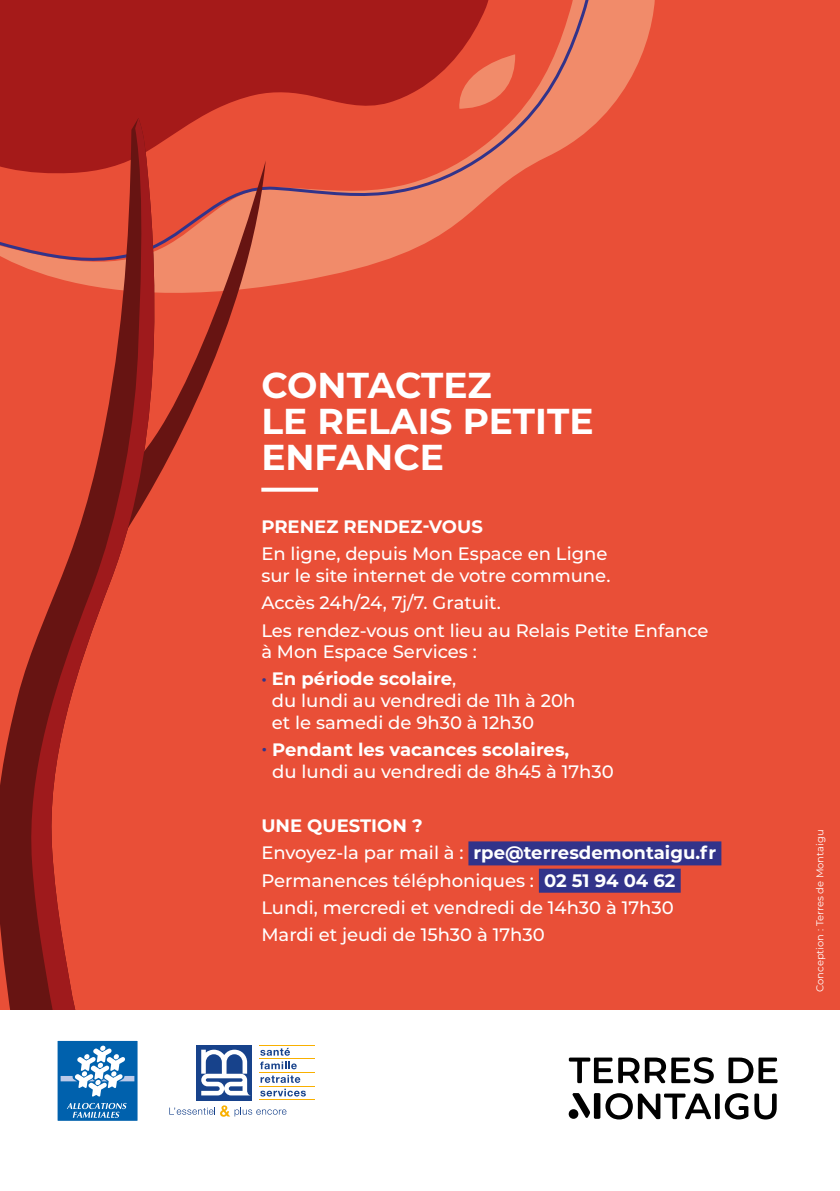
<style>
.page{position:relative;width:840px;height:1191px;background:#fff}
.page>*{position:absolute;margin:0;border:0;box-sizing:border-box;transform-origin:0 0}
.t1{font:700 36px/36px "Montserrat";color:#fff}
.t2{font:500 18px/27.2px "Montserrat";color:#fff}
.t3{font:700 18px "Montserrat";color:#fff}
.t4{font:10px "Montserrat";color:#fff}
.s1{font-weight:700;color:#32338a}
.s2{font-weight:700}
</style>
<div class="page">
<div style="left:0;top:0;width:839px;height:1010px;background:#e94f37"></div>
<svg style="left:265px;top:0;width:390px;height:287px"></svg>
<svg style="left:265px;top:0;width:330px;height:276px"></svg>
<svg style="left:0;top:0;width:494px;height:174px;fill:#a51a19"></svg>
<svg style="left:0;top:118px;width:26px;height:892px"></svg>
<svg style="left:154px;top:160px;width:111px;height:328px"></svg>
<svg style="left:26px;top:118px;width:128px;height:892px"></svg>
<svg style="left:456px;top:54px;width:59px;height:57px"></svg>
<div style="left:57px;top:1040px;width:81px;height:81px;background:#0061ad"></div>
<svg style="left:61px;top:1045px;width:73px;height:51px"></svg>
<svg style="left:67px;top:1103px;width:59px;height:14px"></svg>
<svg style="left:260px;top:1047px;width:30px;height:8px"></svg>
<svg style="left:260px;top:1061px;width:37px;height:8px"></svg>
<svg style="left:260px;top:1075px;width:46px;height:21px"></svg>
<hr style="left:259px;top:1045px;width:55px;height:1px;background:#f9b000">
<hr style="left:259px;top:1058px;width:55px;height:1px;background:#f9b000">
<hr style="left:259px;top:1072px;width:55px;height:1px;background:#f9b000">
<hr style="left:259px;top:1085px;width:55px;height:1px;background:#f9b000">
<hr style="left:259px;top:1099px;width:55px;height:1px;background:#f9b000">
<div style="left:196px;top:1045px;width:55px;height:55px;background:#17428b"></div>
<svg style="left:201px;top:1049px;width:48px;height:46px"></svg>
<svg style="left:169px;top:1105px;width:117px;height:11px"></svg>
<div style="left:593px;top:1093px;width:7px;height:25px;background:#000;border-radius:2px"></div>
<svg style="left:572px;top:1093px;width:18px;height:25px"></svg>
<div style="left:568px;top:1109px;width:10px;height:9px;background:#000;border-radius:50%"></div>
<svg style="left:568px;top:1057px;width:44px;height:26px"></svg>
<svg style="left:618px;top:1057px;width:47px;height:26px"></svg>
<svg style="left:671px;top:1057px;width:42px;height:26px"></svg>
<svg style="left:728px;top:1057px;width:49px;height:26px"></svg>
<svg style="left:605px;top:1093px;width:106px;height:26px"></svg>
<div style="left:714px;top:1093px;width:5px;height:26px;background:#000"></div>
<svg style="left:724px;top:1093px;width:24px;height:26px"></svg>
<svg style="left:754px;top:1093px;width:22px;height:26px"></svg>
<div style="left:468px;top:841px;width:253px;height:24px;background:#32338a"></div>
<div style="left:538px;top:868px;width:142px;height:24px;background:#32338a"></div>
<svg style="left:261px;top:488px;width:57px;height:4px"></svg>
<h1 class="t1" style="left:261px;top:365px;width:333px">CONTACTEZ<br>LE RELAIS PETITE<br>ENFANCE</h1>
<p class="t3" style="left:261px;top:514px;width:223px">PRENEZ RENDEZ-VOUS</p>
<p class="t2" style="left:261px;top:542px;width:350px;line-height:21.6px">En ligne, depuis Mon Espace en Ligne sur le site internet de votre commune.</p>
<p class="t2" style="left:261px;top:588px;width:448px">Accès 24h/24, 7j/7. Gratuit.<br>Les rendez-vous ont lieu au Relais Petite Enfance</p>
<p class="t2" style="left:261px;top:637px;width:217px">à Mon Espace Services : <span class="s1">·</span> <span class="s2">En période scolaire</span>,</p>
<p class="t2" style="left:272px;top:689px;width:305px;line-height:21.6px">du lundi au vendredi de 11h à 20h et le samedi de 9h30 à 12h30</p>
<p class="t2" style="left:272px;top:738px;width:343px;line-height:21.6px;text-indent:-11px"><span class="s1">·</span> <span class="s2">Pendant les vacances scolaires,<br></span>du lundi au vendredi de 8h45 à 17h30</p>
<p class="t2" style="left:261px;top:811px;width:456px"><span class="s2">UNE QUESTION ?<br></span>Envoyez-la par mail à : <span class="s2">rpe@terresdemontaigu.fr </span>Permanences téléphoniques : <span class="s2">02 51 94 04 62<br></span>Lundi, mercredi et vendredi de 14h30 à 17h30<br>Mardi et jeudi de 15h30 à 17h30</p>
<p class="t4" style="left:812px;top:992px;width:164px;rotate:-90deg">Conception : Terres de Montaigu</p>
</div>
